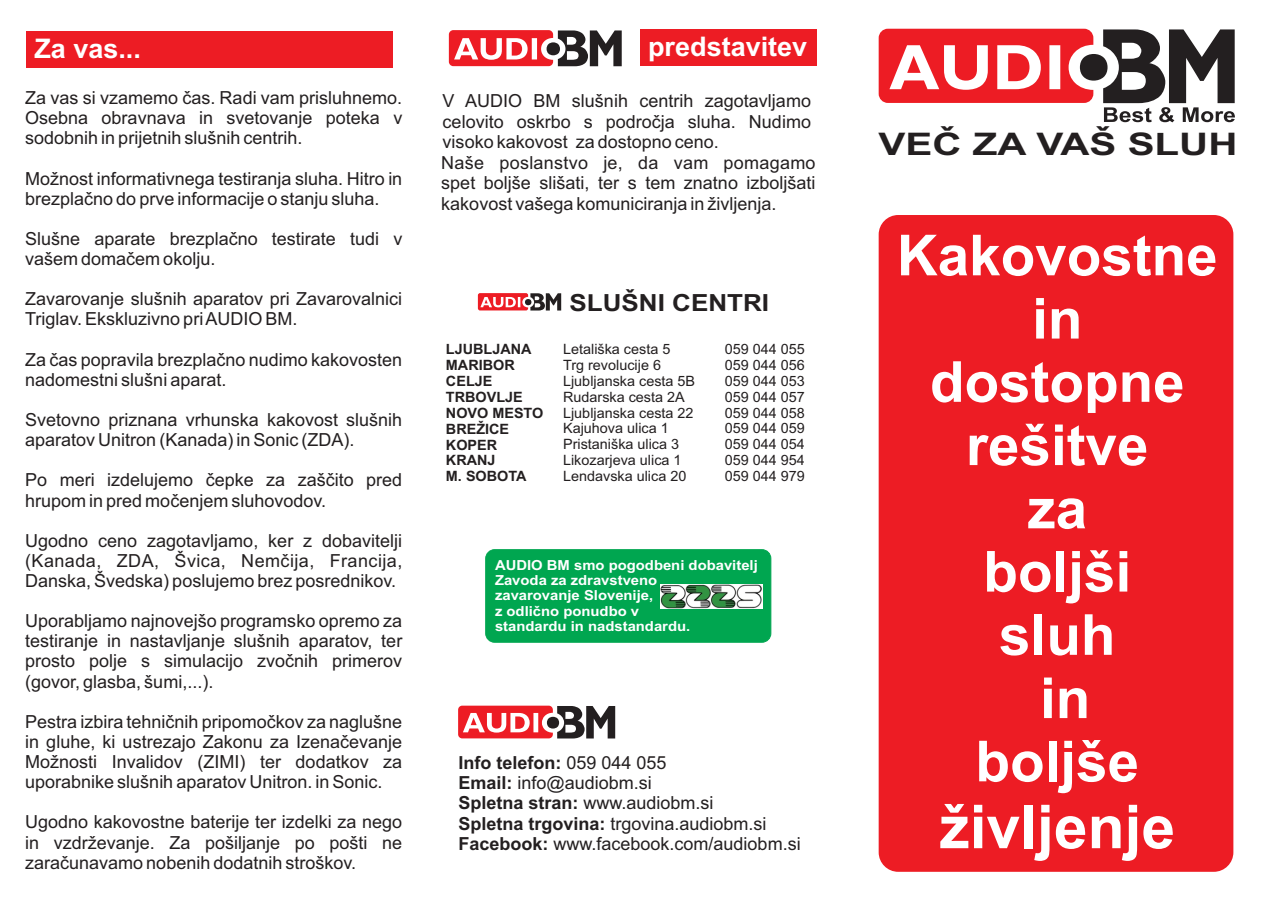
<style>
.page{position:relative;width:1272px;height:902px;background:#fff}
.page>*{position:absolute;margin:0;border:0;box-sizing:border-box;transform-origin:0 0}
.t1{font:700 60.6px "Arial";color:#fff}
.t2{font:700 56.55px/63.2px "Arial";color:#fff;text-align:center}
.t3{font:700 31.05px "Arial";color:#231f20;scale:1.3 1}
.t4{font:700 27px "Arial";color:#fff}
.t5{font:700 23.55px "Arial";color:#231f20;scale:1.1 1}
.t6{font:18px/20.1px "Arial";color:#231f20;text-align:justify}
.t7{font:14.25px/15.9px "Arial";color:#231f20}
.t8{font:700 14.25px/15.9px "Arial";color:#231f20}
.t9{font:700 13.8px/15.5px "Arial";color:#fff;scale:1.07 1}
.s1{font-weight:700}
</style>
<div class="page">
<svg style="left:449px;top:30px;width:172px;height:36px"></svg>
<div style="left:640px;top:30px;width:176px;height:36px;background:#ed1c24"></div>
<div style="left:878px;top:215px;width:355px;height:656px;background:#ed1c24;border-radius:19px"></div>
<div style="left:26px;top:31px;width:366px;height:36px;background:#ed1c24"></div>
<svg style="left:478px;top:293px;width:83px;height:17px"></svg>
<svg style="left:878px;top:29px;width:356px;height:93px"></svg>
<svg style="left:458px;top:705px;width:157px;height:33px"></svg>
<div style="left:485px;top:549px;width:286px;height:93px;background:#00a650;border:1px solid #00a650;border-radius:9px"></div>
<img style="left:660px;top:584px;width:102px;height:25px">
<h3 class="t4" style="left:34px;top:38px;width:108px">Za vas...</h3>
<p class="t6" style="left:25px;top:89px;width:378px">Za vas si vzamemo čas. Radi vam prisluhnemo.<br>Osebna obravnava in svetovanje poteka v sodobnih in prijetnih slušnih centrih.</p>
<p class="t6" style="left:25px;top:170px;width:378px">Možnost informativnega testiranja sluha. Hitro in brezplačno do prve informacije o stanju sluha.</p>
<p class="t6" style="left:25px;top:230px;width:378px">Slušne aparate brezplačno testirate tudi v vašem domačem okolju.</p>
<p class="t6" style="left:25px;top:290px;width:378px">Zavarovanje slušnih aparatov pri Zavarovalnici<br>Triglav. Ekskluzivno pri AUDIO BM.</p>
<p class="t6" style="left:25px;top:351px;width:378px">Za čas popravila brezplačno nudimo kakovosten nadomestni slušni aparat.</p>
<p class="t6" style="left:25px;top:411px;width:378px">Svetovno priznana vrhunska kakovost slušnih aparatov Unitron (Kanada) in Sonic (ZDA).</p>
<p class="t6" style="left:25px;top:471px;width:378px">Po meri izdelujemo čepke za zaščito pred hrupom in pred močenjem sluhovodov.</p>
<p class="t6" style="left:25px;top:532px;width:378px">Ugodno ceno zagotavljamo, ker z dobavitelji (Kanada, ZDA, Švica, Nemčija, Francija, Danska, Švedska) poslujemo brez posrednikov.</p>
<p class="t6" style="left:25px;top:612px;width:378px">Uporabljamo najnovejšo programsko opremo za testiranje in nastavljanje slušnih aparatov, ter prosto polje s simulacijo zvočnih primerov (govor, glasba, šumi,...).</p>
<p class="t6" style="left:25px;top:713px;width:378px">Pestra izbira tehničnih pripomočkov za naglušne in gluhe, ki ustrezajo Zakonu za Izenačevanje Možnosti Invalidov (ZIMI) ter dodatkov za uporabnike slušnih aparatov Unitron. in Sonic.</p>
<p class="t6" style="left:25px;top:813px;width:378px">Ugodno kakovostne baterije ter izdelki za nego in vzdrževanje. Za pošiljanje po pošti ne zaračunavamo nobenih dodatnih stroškov.</p>
<h3 class="t4" style="left:648px;top:37px;width:161px">predstavitev</h3>
<p class="t6" style="left:442px;top:93px;width:370px">V AUDIO BM slušnih centrih zagotavljamo celovito oskrbo s področja sluha. Nudimo visoko kakovost za dostopno ceno.</p>
<p class="t6" style="left:441px;top:155px;width:376px">Naše poslanstvo je, da vam pomagamo spet boljše slišati, ter s tem znatno izboljšati kakovost vašega komuniciranja in življenja.</p>
<h3 class="t5" style="left:569px;top:293px;width:183px">SLUŠNI CENTRI</h3>
<p class="t8" style="left:446px;top:342px;width:99px">LJUBLJANA<br>MARIBOR<br>CELJE<br>TRBOVLJE<br>NOVO MESTO<br>BREŽICE<br>KOPER<br>KRANJ<br>M. SOBOTA</p>
<p class="t7" style="left:563px;top:342px;width:134px">Letališka cesta 5<br>Trg revolucije 6<br>Ljubljanska cesta 5B<br>Rudarska cesta 2A<br>Ljubljanska cesta 22<br>Kajuhova ulica 1<br>Pristaniška ulica 3<br>Likozarjeva ulica 1<br>Lendavska ulica 20</p>
<p class="t7" style="left:724px;top:342px;width:82px;text-align:justify">059 044 055<br>059 044 056<br>059 044 053<br>059 044 057<br>059 044 058<br>059 044 059<br>059 044 054<br>059 044 954<br>059 044 979</p>
<p class="t9" style="left:495px;top:558px;width:247px">AUDIO BM smo pogodbeni dobavitelj<br>Zavoda za zdravstveno<br>zavarovanje Slovenije,<br>z odlično ponudbo v<br>standardu in nadstandardu.</p>
<p class="t6" style="left:458px;top:754px;width:344px;text-align:left"><span class="s1">Info telefon:</span> 059 044 055<br><span class="s1">Email:</span> info@audiobm.si<br><span class="s1">Spletna stran:</span> www.audiobm.si<br><span class="s1">Spletna trgovina:</span> trgovina.audiobm.si <span class="s1">Facebook:</span> www.facebook.com/audiobm.si</p>
<h3 class="t3" style="left:878px;top:132px;width:278px">VEČ ZA VAŠ SLUH</h3>
<h2 class="t2" style="left:896px;top:229px;width:322px">Kakovostne in<br>dostopne rešitve<br>za<br>boljši<br>sluh<br>in<br>boljše</h2>
<h1 class="t1" style="left:939px;top:804px;width:237px">življenje</h1>
</div>
